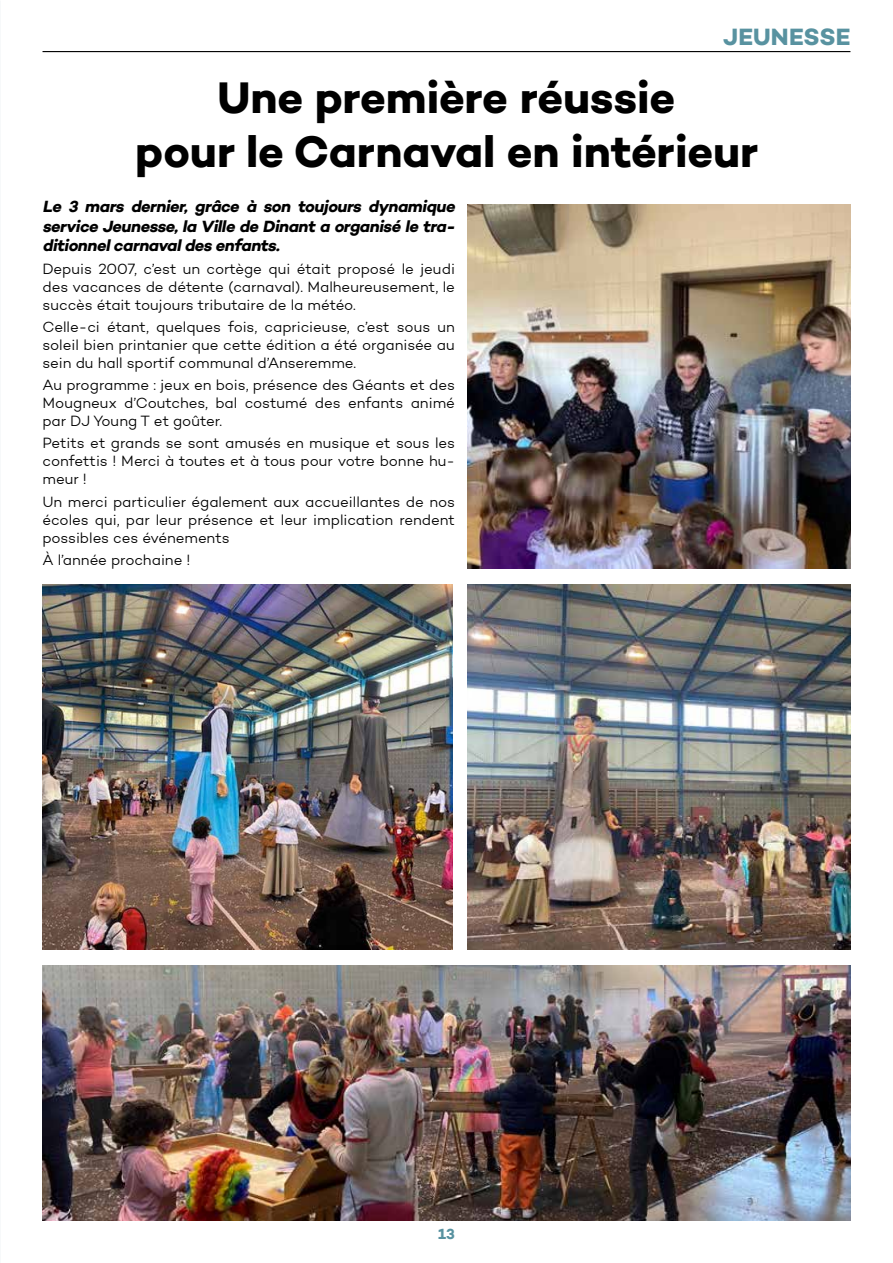
<style>
.page{position:relative;width:893px;height:1263px;background:#fff}
.page>*{position:absolute;margin:0;border:0;box-sizing:border-box;transform-origin:0 0}
.t1{font:700 45px/54px "Campton";letter-spacing:-.005em;color:#000;text-align:center}
.t2{font:700 24px "Campton";letter-spacing:.005em;color:#5892a0}
.t3{font:italic 700 16.5px/19.8px "Campton";color:#000;text-align:justify}
.t4{font:300 15px/18px "Campton";letter-spacing:-.005em;color:#000;text-align:justify}
.t5{font:700 15px "Campton";color:#5892a0}
</style>
<div class="page">
<hr style="left:43px;top:51px;width:807px;height:1px;background:#000">
<img style="left:43px;top:585px;width:410px;height:364px">
<img style="left:468px;top:204px;width:382px;height:365px">
<img style="left:43px;top:965px;width:807px;height:255px">
<img style="left:468px;top:585px;width:382px;height:364px">
<h2 class="t2" style="left:723px;top:21px;width:129px">JEUNESSE</h2>
<h1 class="t1" style="left:135px;top:70px;width:625px">Une première réussie<br>pour le Carnaval en intérieur</h1>
<p class="t3" style="left:43px;top:196px;width:418px">Le 3 mars dernier, grâce à son toujours dynamique service Jeunesse,la Ville de Dinanta organisé le tra&shy;ditionnelcarnavaldes enfants.</p>
<p class="t4" style="left:43px;top:259px;width:414px">Depuis 2007, c’est un cortège qui était proposé le jeudi des vacances de détente (carnaval). Malheureusement, le succès était toujours tributaire de la météo.</p>
<p class="t4" style="left:43px;top:318px;width:414px">Celle-ci étant, quelques fois, capricieuse, c’est sous un soleil bien printanier que cette édition a été organisée au sein du hall sportif communal d’Anseremme.</p>
<p class="t4" style="left:43px;top:376px;width:414px">Au programme : jeux en bois, présence des Géants et des Mougneux d’Coutches, bal costumé des enfants animé par DJ Young T et goûter.</p>
<p class="t4" style="left:43px;top:434px;width:414px">Petits et grands se sont amusés en musique et sous les confettis ! Merci à toutes et à tous pour votre bonne hu&shy;meur !</p>
<p class="t4" style="left:43px;top:492px;width:414px">Un merci particulier également aux accueillantes de nos écoles qui, par leur présence et leur implication rendent possibles ces événements</p>
<p class="t4" style="left:43px;top:551px;width:149px">À l’année prochaine !</p>
<p class="t5" style="left:438px;top:1224px;width:18px">13</p>
</div>
